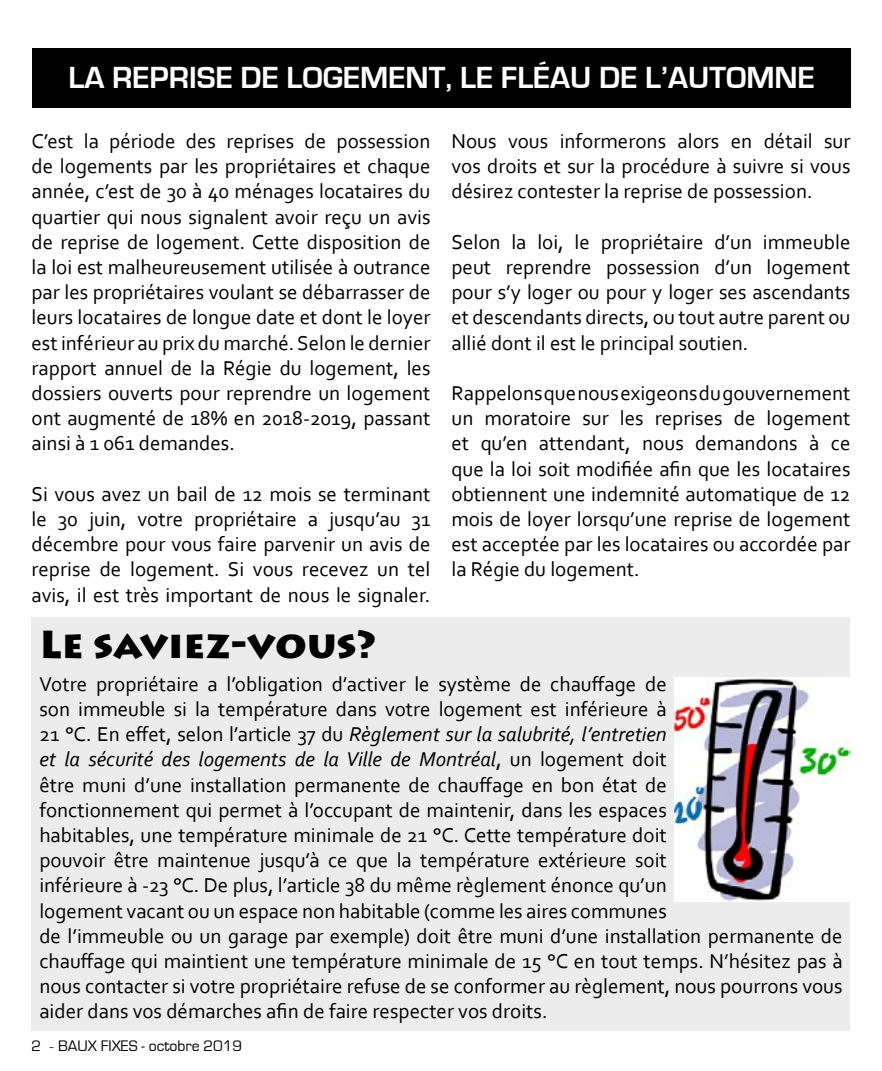
<style>
.page{position:relative;width:882px;height:1071px;background:#fff}
.page>*{position:absolute;margin:0;border:0;box-sizing:border-box;transform-origin:0 0}
.t1{font:900 38.5px "Lithos Pro";color:#000}
.t2{font:700 31.5px "Eurostile";color:#fff}
.t3{font:21px/25.2px "Corbel";color:#000;text-align:justify}
.t4{font:15.75px "Eurostile";color:#000}
.s1{font-style:italic}
.s2{font-family:"Times"}
</style>
<div class="page">
<div style="left:32px;top:48px;width:819px;height:60px;background:#000"></div>
<div style="left:32px;top:617px;width:818px;height:414px;background:#ececec"></div>
<img style="left:675px;top:677px;width:175px;height:225px">
<h2 class="t2" style="left:69px;top:61px;width:748px">LA REPRISE DE LOGEMENT, LE FLÉAU DE L’AUTOMNE</h2>
<p class="t3" style="left:32px;top:128px;width:401px">C’est la période des reprises de possession de logements par les propriétaires et chaque année, c’est de 30 à 40 ménages locataires du quartier qui nous signalent avoir reçu un avis de reprise de logement. Cette disposition de la loi est malheureusement utilisée à outrance par les propriétaires voulant se débarrasser de leurs locataires de longue date et dont le loyer est inférieur au prix du marché. Selon le dernier rapport annuel de la Régie du logement, les dossiers ouverts pour reprendre un logement ont augmenté de 18% en 2018-2019, passant ainsi à 1 061 demandes.</p>
<p class="t3" style="left:32px;top:481px;width:401px">Si vous avez un bail de 12 mois se terminant le 30 juin, votre propriétaire a jusqu’au 31 décembre pour vous faire parvenir un avis de reprise de logement. Si vous recevez un tel avis, il est très important de nous le signaler.</p>
<p class="t3" style="left:452px;top:128px;width:401px">Nous vous informerons alors en détail sur vos droits et sur la procédure à suivre si vous désirez contester la reprise de possession.</p>
<p class="t3" style="left:452px;top:229px;width:401px">Selon la loi, le propriétaire d’un immeuble peut reprendre possession d’un logement pour s’y loger ou pour y loger ses ascendants et descendants directs, ou tout autre parent ou allié dont il est le principal soutien.</p>
<p class="t3" style="left:452px;top:380px;width:401px">Rappelons que nous exigeons du gouvernement un moratoire sur les reprises de logement et qu’en attendant, nous demandons à ce que la loi soit modifiée afin que les locataires obtiennent une indemnité automatique de 12 mois de loyer lorsqu’une reprise de logement est acceptée par les locataires ou accordée par la Régie du logement.</p>
<h1 class="t1" style="left:39px;top:620px;width:339px">Le saviez-vous?</h1>
<p class="t3" style="left:39px;top:671px;width:805px;text-align:left">Votre propriétaire a l’obligation d’activer le système de chauffage de<br>son immeuble si la température dans votre logement est inférieure à<br>21 °C. En effet, selon l’article 37 du <span class="s1">Règlement sur la salubrité, l’entretien<br>et la sécurité des logements de la Ville de Montréal</span>, un logement doit<br>être muni d’une installation permanente de chauffage en bon état de<br>fonctionnement qui permet à l’occupant de maintenir, dans les espaces<br>habitables, une température minimale de 21 °C. Cette température doit<br>pouvoir être maintenue jusqu’à ce que la température extérieure soit<br>inférieure à -23 °C. De plus, l’article 38 du même règlement énonce qu’un<br>logement vacant ou un espace non habitable (comme les aires communes<br>de l’immeuble ou un garage par exemple) doit être muni d’une installation permanente de chauffage qui maintient une température minimale de 15 °C en tout temps. N’hésitez pas à nous contacter si votre propriétaire refuse de se conformer au règlement, nous pourrons vous aider dans vos démarches afin de faire respecter vos droits.</p>
<p class="t4" style="left:32px;top:1037px;width:212px">2 <span class="s2">-</span> BAUX FIXES - octobre 2019</p>
</div>
